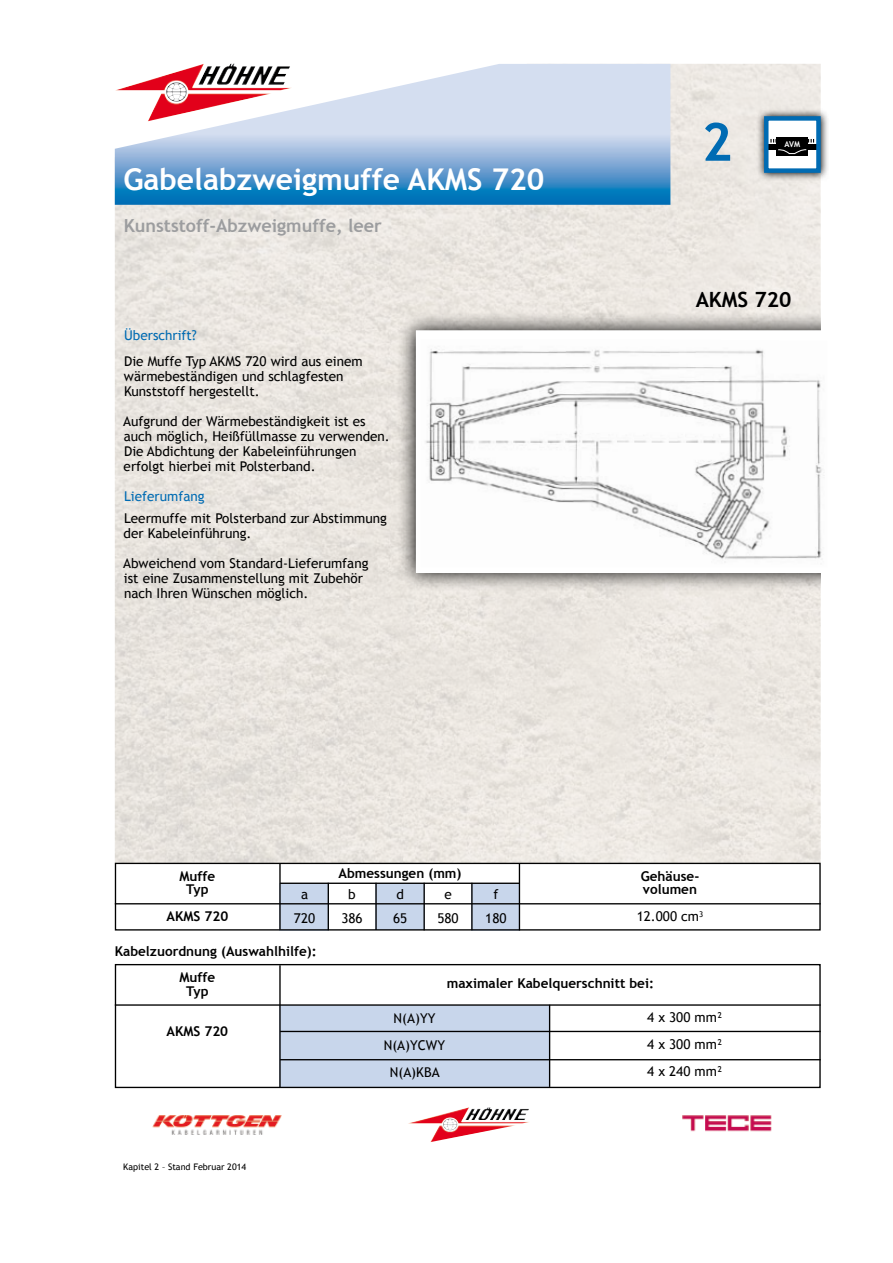
<style>
.page{position:relative;width:893px;height:1263px;background:#fff}
.page>*{position:absolute;margin:0;border:0;box-sizing:border-box;transform-origin:0 0}
.t1{font:700 52.5px "Trebuchet MS";color:#006bb3}
.t2{font:700 30px "Trebuchet MS";color:#fff}
.t3{font:700 21px "Trebuchet MS";color:#000}
.t4{font:700 18px "Trebuchet MS";color:#9c9d9f}
.t5{font:13.5px/15px "Trebuchet MS";color:#000;text-align:center}
.t6{font:700 13.5px/13.5px "Trebuchet MS";color:#000;text-align:center}
.t7{font:13.5px "Trebuchet MS";color:#006bb3}
.t8{font:9px "Trebuchet MS";color:#000}
.t9{font:700 8.1px "Trebuchet MS";color:#fff}
</style>
<div class="page">
<img style="left:115px;top:64px;width:706px;height:799px">
<svg style="left:396px;top:311px;width:425px;height:289px;background:#c7c3be"></svg>
<div style="left:416px;top:330px;width:434px;height:243px;background:#fff"></div>
<svg style="left:115px;top:64px;width:555px;height:141px"></svg>
<img style="left:217px;top:64px;width:16px;height:21px">
<svg style="left:478px;top:1107px;width:11px;height:13px"></svg>
<img style="left:682px;top:1115px;width:90px;height:17px">
<img style="left:152px;top:1115px;width:130px;height:19px">
<svg style="left:756px;top:108px;width:72px;height:80px;background:#cfcdc9"></svg>
<div style="left:766px;top:118px;width:52px;height:53px;background:#fff"></div>
<div style="left:766px;top:145px;width:52px;height:5px;background:#000"></div>
<div style="left:776px;top:137px;width:32px;height:19px;background:#000"></div>
<svg style="left:778px;top:149px;width:29px;height:5px"></svg>
<svg style="left:770px;top:139px;width:6px;height:4px"></svg>
<svg style="left:808px;top:139px;width:6px;height:4px"></svg>
<div style="left:764px;top:116px;width:57px;height:57px;border:4px solid #006bb3"></div>
<img style="left:425px;top:349px;width:399px;height:214px">
<div style="left:280px;top:883px;width:49px;height:47px;background:#c8d6eb"></div>
<div style="left:376px;top:883px;width:49px;height:47px;background:#c8d6eb"></div>
<div style="left:471px;top:883px;width:49px;height:47px;background:#c8d6eb"></div>
<hr style="left:519px;top:864px;width:1px;height:66px;background:#000">
<div style="left:115px;top:863px;width:706px;height:67px;border:1px solid #000"></div>
<hr style="left:115px;top:903px;width:706px;height:1px;background:#000">
<hr style="left:279px;top:864px;width:2px;height:65px;background:#000">
<hr style="left:280px;top:882px;width:240px;height:2px;background:#000">
<hr style="left:328px;top:883px;width:1px;height:47px;background:#000">
<hr style="left:375px;top:883px;width:2px;height:47px;background:#000">
<hr style="left:423px;top:883px;width:2px;height:47px;background:#000">
<hr style="left:471px;top:883px;width:2px;height:47px;background:#000">
<div style="left:279px;top:1005px;width:271px;height:82px;background:#c8d6eb"></div>
<div style="left:115px;top:964px;width:706px;height:124px;border:1px solid #000"></div>
<hr style="left:115px;top:1004px;width:706px;height:2px;background:#000">
<hr style="left:280px;top:1031px;width:541px;height:1px;background:#000">
<hr style="left:280px;top:1059px;width:541px;height:1px;background:#000">
<hr style="left:549px;top:1005px;width:1px;height:82px;background:#000">
<hr style="left:279px;top:965px;width:2px;height:122px;background:#000">
<h2 class="t2" style="left:123px;top:161px;width:422px">Gabelabzweigmuffe AKMS 720</h2>
<h3 class="t4" style="left:124px;top:214px;width:259px">Kunststoff-Abzweigmuffe, leer</h3>
<p class="t7" style="left:124px;top:327px;width:74px">Überschrift?</p>
<p class="t5" style="left:124px;top:354px;width:240px;text-align:left">Die Muffe Typ AKMS 720 wird aus einem wärmebeständigen und schlagfesten<br>Kunststoff hergestellt.</p>
<p class="t5" style="left:123px;top:414px;width:268px;text-align:left">Aufgrund der Wärmebeständigkeit ist es auch möglich, Heißfüllmasse zu verwenden.<br>Die Abdichtung der Kabeleinführungen erfolgt hierbei mit Polsterband.</p>
<p class="t7" style="left:124px;top:488px;width:82px">Lieferumfang</p>
<p class="t5" style="left:124px;top:511px;width:265px;text-align:left">Leermuffe mit Polsterband zur Abstimmung der Kabeleinführung.</p>
<p class="t5" style="left:123px;top:556px;width:247px;text-align:left">Abweichend vom Standard-Lieferumfang ist eine Zusammenstellung mit Zubehör nach Ihren Wünschen möglich.</p>
<h1 class="t1" style="left:702px;top:109px;width:32px">2</h1>
<p class="t9" style="left:784px;top:139px;width:17px">AVM</p>
<h3 class="t3" style="left:696px;top:287px;width:97px">AKMS 720</h3>
<p class="t6" style="left:180px;top:869px;width:37px">Muffe<br>Typ</p>
<p class="t6" style="left:167px;top:910px;width:63px">AKMS 720</p>
<p class="t6" style="left:338px;top:866px;width:125px">Abmessungen (mm)</p>
<p class="t5" style="left:294px;top:882px;width:23px;line-height:24.3px">a<br>720</p>
<p class="t5" style="left:341px;top:882px;width:23px;line-height:24.3px">b<br>386</p>
<p class="t5" style="left:393px;top:882px;width:16px;line-height:24.3px;text-align:left">d<br>65</p>
<p class="t5" style="left:437px;top:882px;width:23px;line-height:24.3px">e<br>580</p>
<p class="t5" style="left:485px;top:882px;width:23px;line-height:24.3px">f<br>180</p>
<p class="t6" style="left:115px;top:945px;width:203px">Kabelzuordnung (Auswahlhilfe):</p>
<p class="t6" style="left:641px;top:869px;width:60px;text-align:left">Gehäuse&shy;volumen</p>
<p class="t5" style="left:637px;top:909px;width:68px">12.000 cm<sup>3</sup></p>
<p class="t6" style="left:179px;top:970px;width:37px">Muffe<br>Typ</p>
<p class="t6" style="left:167px;top:1024px;width:63px">AKMS 720</p>
<p class="t8" style="left:123px;top:1162px;width:124px">Kapitel 2 – Stand Februar 2014</p>
<p class="t6" style="left:447px;top:977px;width:209px">maximaler Kabelquerschnitt bei:</p>
<p class="t5" style="left:384px;top:1005px;width:63px;line-height:27px">N(A)YY<br>N(A)YCWY<br>N(A)KBA</p>
<p class="t5" style="left:647px;top:1004px;width:77px;line-height:27px;text-align:justify">4 x 300 mm²<br>4 x 300 mm²<br>4 x 240 mm²</p>
</div>
